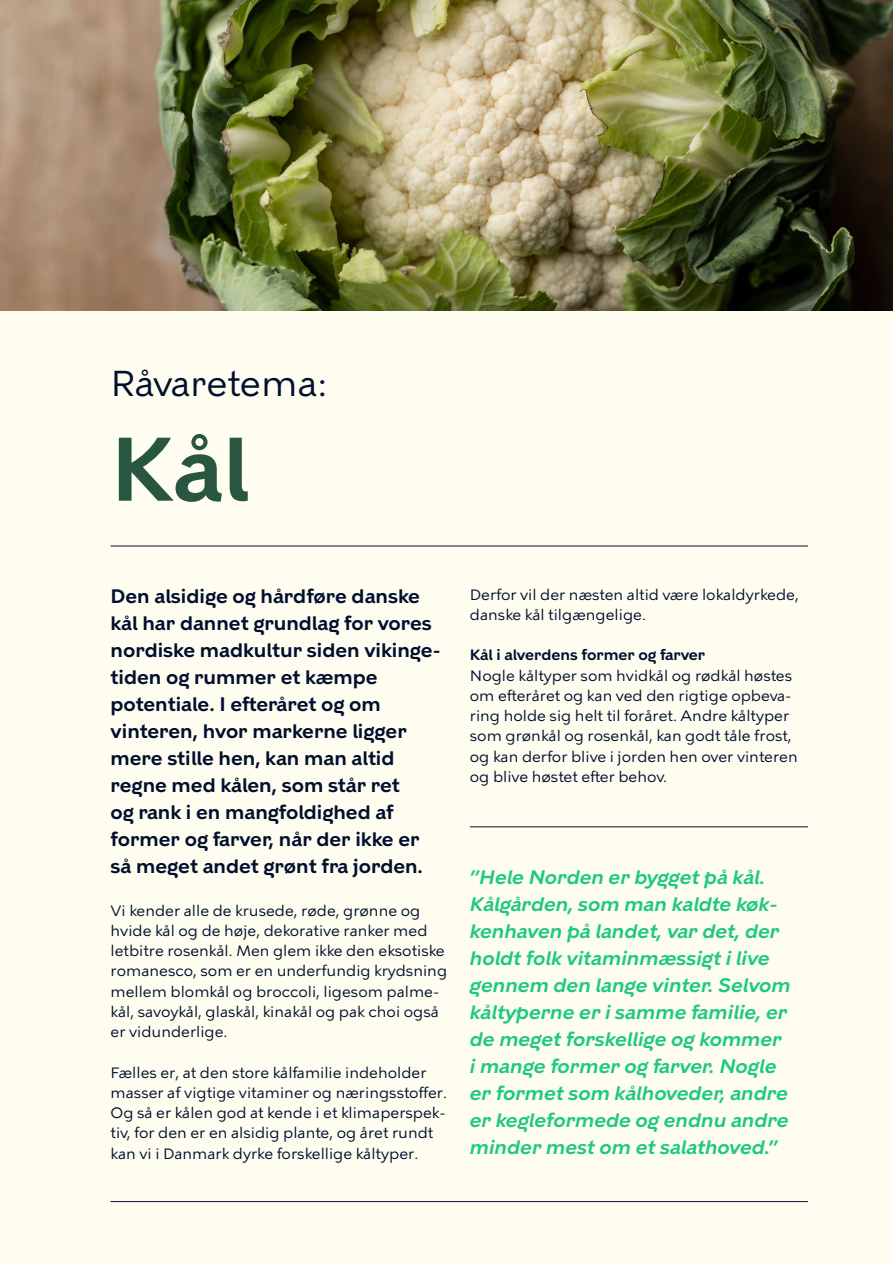
<style>
.page{position:relative;width:893px;height:1263px;background:#fff}
.page>*{position:absolute;margin:0;border:0;box-sizing:border-box;transform-origin:0 0}
.t1{font:600 90px "KBH";color:#295641}
.t2{font:36px "KBH";color:#000e2e}
.t3{font:italic 600 19.5px/27px "KBH";color:#20ca7c}
.t4{font:600 19.5px/27px "KBH";color:#000e2e}
.t5{font:15px/20.2px "KBH Tekst";color:#000e2e}
.s1{font-family:"KBH";font-weight:600}
</style>
<div class="page">
<div style="left:0;top:283px;width:893px;height:980px;background:#fffdf0"></div>
<img style="left:0;top:0;width:893px;height:310px">
<hr style="left:111px;top:546px;width:697px;height:1px;background:#000e2e">
<hr style="left:470px;top:826px;width:338px;height:1px;background:#000e2e">
<hr style="left:111px;top:1201px;width:697px;height:1px;background:#000e2e">
<h1 class="t2" style="left:111px;top:360px;width:217px">Råvaretema:</h1>
<h1 class="t1" style="left:111px;top:414px;width:140px">Kål</h1>
<p class="t4" style="left:111px;top:583px;width:331px">Den alsidige og hårdføre danske kål har dannet grundlag for vores nordiske madkultur siden vikinge&shy;tiden og rummer et kæmpe potentiale. I efteråret og om vinteren, hvor markerne ligger mere stille hen, kan man altid regne med kålen, som står ret<br>og rank i en mangfoldighed af former og farver, når der ikke er så meget andet grønt fra jorden.</p>
<p class="t5" style="left:111px;top:900px;width:338px">Vi kender alle de krusede, røde, grønne og hvide kål og de høje, dekorative ranker med letbitre rosenkål. Men glem ikke den eksotiske romanesco, som er en underfundig krydsning mellem blomkål og broccoli, ligesom palme&shy;kål, savoykål, glaskål, kinakål og pak choi også er vidunderlige.</p>
<p class="t5" style="left:111px;top:1062px;width:338px">Fælles er, at den store kålfamilie indeholder masser af vigtige vitaminer og næringsstoffer.<br>Og så er kålen god at kende i et klimaperspek&shy;tiv, for den er en alsidig plante, og året rundt kan vi i Danmark dyrke forskellige kåltyper.</p>
<p class="t5" style="left:470px;top:584px;width:330px">Derfor vil der næsten altid være lokaldyrkede, danske kål tilgængelige.</p>
<p class="t5" style="left:470px;top:645px;width:329px"><span class="s1">Kål i alverdens former og farver<br></span>Nogle kåltyper som hvidkål og rødkål høstes om efteråret og kan ved den rigtige opbeva&shy;ring holde sig helt til foråret. Andre kåltyper som grønkål og rosenkål, kan godt tåle frost, og kan derfor blive i jorden hen over vinteren og blive høstet efter behov.</p>
<p class="t3" style="left:470px;top:864px;width:322px">”Hele Norden er bygget på kål.<br>Kålgården, som man kaldte køk&shy;kenhaven på landet, var det, der holdt folk vitaminmæssigt i live gennem den lange vinter. Selvom kåltyperne er i samme familie, er de meget forskellige og kommer i mange former og farver. Nogle er formet som kålhoveder, andre er kegleformede og endnu andre minder mest om et salathoved.”</p>
</div>
